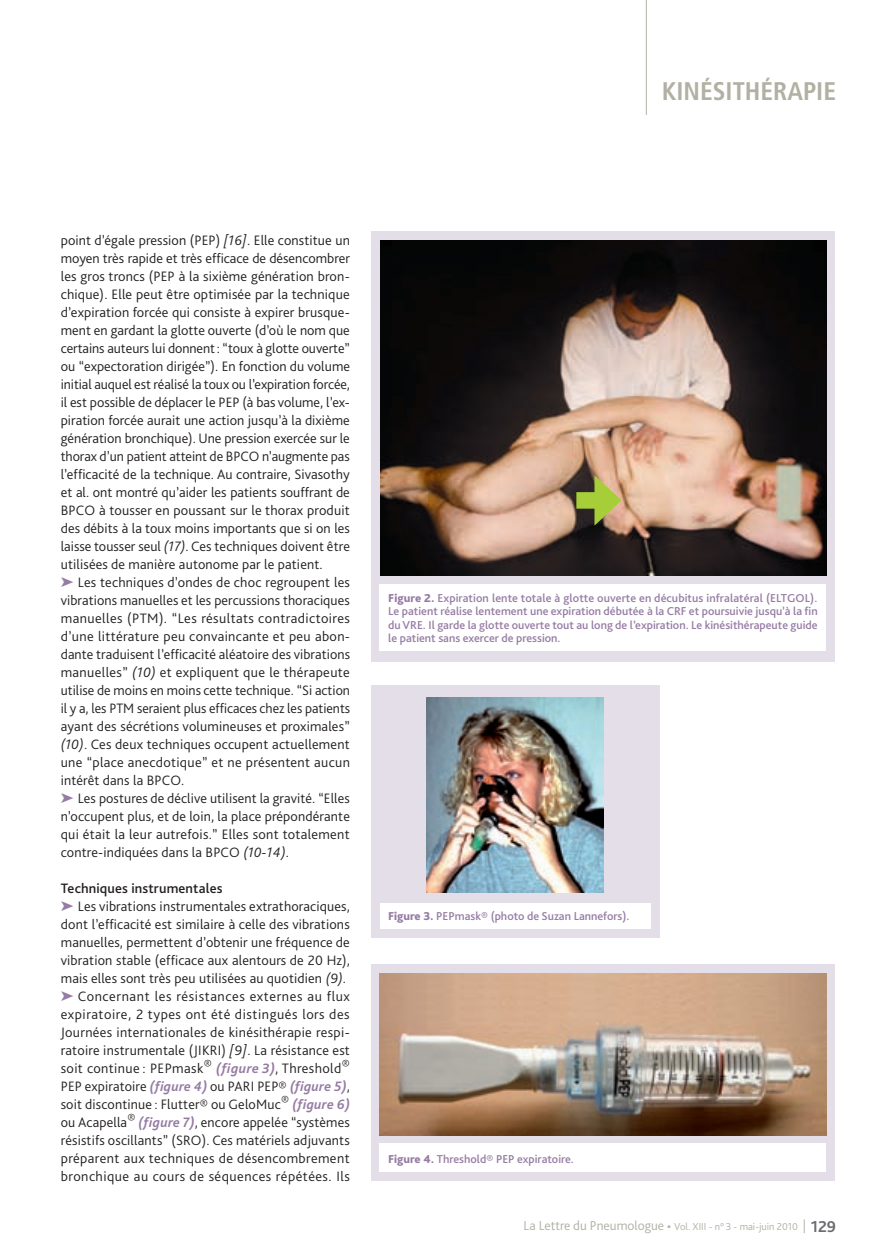
<style>
.page{position:relative;width:887px;height:1257px;background:#fff}
.page>*{position:absolute;margin:0;border:0;box-sizing:border-box;transform-origin:0 0}
.t1{font:700 condensed 25.5px "Frutiger LT Std";color:#b1b0a3}
._01-TEXTE___PUCES{font:300 14.25px/18px "Bliss Pro";letter-spacing:.02em;color:#231f20;text-align:justify}
._01-TEXTE_COURANT{font:300 14.25px/18px "Bliss Pro";letter-spacing:.01em;color:#231f20;text-align:justify}
._01-TEXTE_COURANT-2{font:500 14.25px "Bliss Pro";letter-spacing:.01em;color:#231f20}
._01-figure_légende{font:500 12px/13.5px "Bliss Pro";color:#967ca4;text-align:justify}
.t2{font:300 10.5px "Bliss Pro";color:#b1b0a3}
.s1{font-style:italic}
.s2{color:#967ca4}
.s3{font-weight:700;font-style:italic;color:#967ca4}
.s4{font-weight:800}
.s5{font-size:13.5px}
.s6{font-weight:700;font-size:16.5px;color:#6c6d70}
</style>
<div class="page">
<div style="left:371px;top:231px;width:464px;height:430px;background:#e4dee8"></div>
<img style="left:380px;top:241px;width:446px;height:335px">
<div style="left:380px;top:585px;width:446px;height:66px;background:#fff"></div>
<div style="left:371px;top:964px;width:464px;height:216px;background:#e4dee8"></div>
<img style="left:380px;top:974px;width:446px;height:161px">
<div style="left:380px;top:1143px;width:446px;height:28px;background:#fff"></div>
<div style="left:371px;top:685px;width:288px;height:253px;background:#e4dee8"></div>
<img style="left:427px;top:697px;width:177px;height:196px">
<div style="left:380px;top:903px;width:270px;height:26px;background:#fff"></div>
<div style="left:576px;top:492px;width:29px;height:17px;background:#a6ce39"></div>
<svg style="left:594px;top:475px;width:28px;height:51px"></svg>
<hr style="left:646px;top:0;width:1px;height:115px;background:#b1b0a3">
<p class="t1" style="left:662px;top:76px;width:176px">KINÉSITHÉRAPIE</p>
<p class="_01-TEXTE_COURANT" style="left:61px;top:230px;width:291px">point d’égale pression (PEP) <span class="s1">[16]</span>. Elle constitue un moyen très rapide et très efficace de désencombrer les gros troncs (PEP à la sixième génération bron&shy;chique). Elle peut être optimisée par la technique d’expiration forcée qui consiste à expirer brusque&shy;ment en gardant la glotte ouverte (d’où le nom que certains auteurs lui donnent: “toux à glotte ouverte” ou “expectoration dirigée”). En fonction du volume initial auquel est réalisé la toux ou l’expiration forcée, il est possible de déplacer le PEP (à bas volume, l’ex&shy;piration forcée aurait une action jusqu’à la dixième génération bronchique). Une pression exercée sur le thorax d’un patient atteint de BPCO n’augmente pas l’efficacité de la technique. Au contraire, Sivasothy et al. ont montré qu’aider les patients souffrant de BPCO à tousser en poussant sur le thorax produit des débits à la toux moins importants que si on les laisse tousser seul <span class="s1">(17)</span>. Ces techniques doivent être utilisées de manière autonome par le patient.</p>
<p class="_01-TEXTE___PUCES" style="left:61px;top:572px;width:291px"><span class="s2">➤</span> Les techniques d’ondes de choc regroupent les vibrations manuelles et les percussions thoraciques manuelles (PTM). “Les résultats contradictoires d’une littérature peu convaincante et peu abon&shy;dante traduisent l’efficacité aléatoire des vibrations manuelles” <span class="s1">(10)</span> et expliquent que le thérapeute utilise de moins en moins cette technique. “Si action il y a, les PTM seraient plus efficaces chez les patients ayant des sécrétions volumineuses et proximales” <span class="s1">(10)</span>. Ces deux techniques occupent actuellement une “place anecdotique” et ne présentent aucun intérêt dans la BPCO.</p>
<p class="_01-TEXTE___PUCES" style="left:61px;top:788px;width:291px"><span class="s2">➤</span> Les postures de déclive utilisent la gravité. “Elles n’occupent plus, et de loin, la place prépondérante qui était la leur autrefois.” Elles sont totalement contre-indiquées dans la BPCO <span class="s1">(10-14)</span>.</p>
<p class="_01-TEXTE_COURANT-2" style="left:61px;top:879px;width:163px">Techniques instrumentales</p>
<p class="_01-TEXTE___PUCES" style="left:61px;top:896px;width:291px"><span class="s2">➤</span> Les vibrations instrumentales extrathoraciques, dont l’efficacité est similaire à celle des vibrations manuelles, permettent d’obtenir une fréquence de vibration stable (efficace aux alentours de 20 Hz), mais elles sont très peu utilisées au quotidien <span class="s1">(9)</span>.</p>
<p class="_01-TEXTE___PUCES" style="left:61px;top:986px;width:291px"><span class="s2">➤</span> Concernant les résistances externes au flux expiratoire, 2 types ont été distingués lors des Journées internationales de kinésithérapie respi&shy;ratoire instrumentale (JIKRI) <span class="s1">[9]</span>. La résistance est soit continue : PEPmask<sup>®</sup> <span class="s3">(figure 3)</span>, Threshold<sup>® </sup>PEP expiratoire <span class="s3">(figure 4)</span> ou PARI PEP® <span class="s3">(figure 5)</span>, soit discontinue : Flutter® ou GeloMuc<sup>®</sup> <span class="s3">(figure 6) </span>ou Acapella<sup>®</sup> <span class="s3">(figure 7)</span>, encore appelée “systèmes résistifs oscillants” (SRO). Ces matériels adjuvants préparent aux techniques de désencombrement bronchique au cours de séquences répétées. Ils</p>
<p class="_01-figure_légende" style="left:388px;top:591px;width:431px"><span class="s4">Figure 2.</span> Expiration lente totale à glotte ouverte en décubitus infralatéral (ELTGOL).<br>Le patient réalise lentement une expiration débutée à la CRF et poursuivie jusqu’à la fin du VRE. Il garde la glotte ouverte tout au long de l’expiration. Le kinésithérapeute guide le patient sans exercer de pression.</p>
<p class="_01-figure_légende" style="left:388px;top:909px;width:243px"><span class="s4">Figure 3.</span> PEPmask® (photo de Suzan Lannefors).</p>
<p class="_01-figure_légende" style="left:388px;top:1152px;width:187px"><span class="s4">Figure 4.</span> Threshold® PEP expiratoire.</p>
<p class="t2" style="left:524px;top:1220px;width:314px"><span class="s5">La Lettre du Pneumologue •</span> Vol. XIII - n°3 - mai-juin 2010 <span class="s5">|</span> <span class="s6">129</span></p>
</div>
